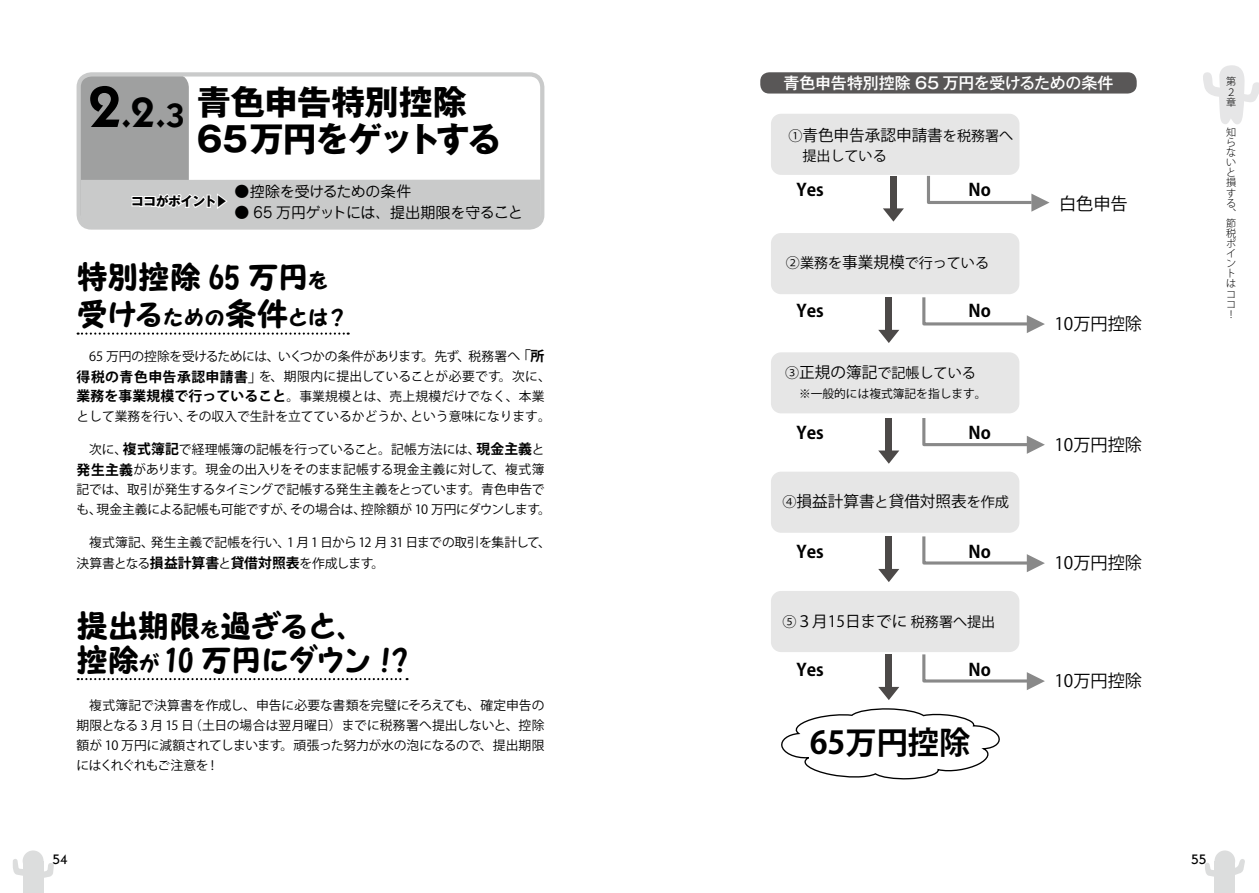
<style>
.page{position:relative;width:1259px;height:893px;background:#fff}
.page>*{position:absolute;margin:0;border:0;box-sizing:border-box;transform-origin:0 0}
.t1{font:700 34.05px/37.2px "Gothic MB101 Pro";letter-spacing:-.02em;color:#000}
.t2{font:31.95px/34px "sbrpop";letter-spacing:-.055em;color:#000}
.t3{font:700 31.2px "Koz Go Pr 6 N";color:#000}
.t4{font:22.35px "sbrpop";color:#000}
.t5{font:17.25px "Hira Maru Pro W4 90 ms RKSJ H";color:#000}
.t6{font:700 17.25px "Koz Go Pr 6 N";color:#000}
.t7{font:500 15.9px "Gothic MB101 Pro";letter-spacing:-.02em;color:#fff}
.t8{font:15.6px "UD Shin M Go Pro De Bold 90 ms RKSJ H";color:#000}
.t9{font:14.85px "Jun 201 Pro";letter-spacing:-.01em;color:#000}
.t10{font:14.1px "Hira Maru Pro W4 90 ms RKSJ H";color:#000}
.t11{font:500 13.8px "ITC Kabel Std";color:#000}
.t12{font:12.75px/19.8px "Koz Go Std";letter-spacing:-.01em;color:#000;text-align:center}
.t13{font:700 12.75px "Gothic MB101 Pro";letter-spacing:-.04em;color:#000}
.t14{font:11.7px "Hira Maru Pro W4 90 ms RKSJ H";color:#000}
.t15{font:300 10.05px/10.1px "Koz Go Pro";color:#000}
.s1{font-family:"ITC Kabel Std";font-weight:600;font-size:58.5px}
.s2{font-family:"ITC Kabel Std";font-weight:600;font-size:42.45px}
.s3{font-family:"ITC Kabel Std";font-weight:600}
.s4{font-size:22.35px}
.s5{font-size:31.95px}
.s6{font-size:14.85px}
.s7{font-weight:700;font-size:13.8px}
.s8{font-family:"Hira Maru Pro W4 90 ms RKSJ H";font-size:14.1px}
.s9{font-family:"UD Shin M Go Pro De Bold 90 ms RKSJ H";font-size:15.6px}
</style>
<div class="page">
<div style="left:23px;top:850px;width:21px;height:21px;background:#dcdddd;border-radius:50%"></div>
<div style="left:23px;top:861px;width:21px;height:32px;background:#dcdddd"></div>
<svg style="left:13px;top:859px;width:10px;height:17px"></svg>
<svg style="left:44px;top:863px;width:10px;height:15px"></svg>
<div style="left:1214px;top:850px;width:21px;height:21px;background:#dcdddd;border-radius:50%"></div>
<div style="left:1214px;top:861px;width:21px;height:32px;background:#dcdddd"></div>
<svg style="left:1205px;top:863px;width:9px;height:14px"></svg>
<svg style="left:1235px;top:859px;width:10px;height:16px"></svg>
<svg style="left:1203px;top:65px;width:56px;height:59px"></svg>
<div style="left:760px;top:72px;width:376px;height:22px;background:#595757;border-radius:9px"></div>
<div style="left:771px;top:114px;width:248px;height:61px;background:#e6e6e6;border-radius:10px"></div>
<div style="left:771px;top:233px;width:248px;height:61px;background:#e6e6e6;border-radius:10px"></div>
<div style="left:771px;top:352px;width:248px;height:61px;background:#e6e6e6;border-radius:10px"></div>
<svg style="left:927px;top:173px;width:122px;height:39px"></svg>
<div style="left:771px;top:591px;width:248px;height:61px;background:#e6e6e6;border-radius:10px"></div>
<div style="left:771px;top:472px;width:248px;height:61px;background:#e6e6e6;border-radius:10px"></div>
<div style="left:890px;top:176px;width:6px;height:33px;background:#4c4948"></div>
<svg style="left:883px;top:208px;width:21px;height:14px"></svg>
<svg style="left:922px;top:297px;width:123px;height:36px"></svg>
<div style="left:885px;top:297px;width:7px;height:34px;background:#4c4948"></div>
<svg style="left:878px;top:330px;width:21px;height:13px"></svg>
<svg style="left:922px;top:418px;width:123px;height:36px"></svg>
<div style="left:885px;top:418px;width:7px;height:33px;background:#4c4948"></div>
<svg style="left:878px;top:450px;width:21px;height:14px"></svg>
<svg style="left:922px;top:536px;width:123px;height:36px"></svg>
<div style="left:885px;top:536px;width:7px;height:34px;background:#4c4948"></div>
<svg style="left:878px;top:569px;width:21px;height:13px"></svg>
<svg style="left:922px;top:651px;width:123px;height:39px"></svg>
<div style="left:885px;top:654px;width:7px;height:34px;background:#4c4948"></div>
<svg style="left:878px;top:687px;width:21px;height:13px"></svg>
<svg style="left:781px;top:708px;width:219px;height:71px"></svg>
<svg style="left:78px;top:333px;width:271px;height:2px"></svg>
<svg style="left:78px;top:678px;width:329px;height:2px"></svg>
<div style="left:79px;top:74px;width:110px;height:153px;background:#9fa0a0;border-radius:13px"></div>
<div style="left:82px;top:180px;width:457px;height:45px;background:#c9caca"></div>
<div style="left:77px;top:72px;width:467px;height:158px;border:4px solid #c9caca;border-radius:13px"></div>
<h1 class="t1" style="left:197px;top:79px;width:306px;text-indent:-108px"><span class="s1">2</span><span class="s2">.2.</span><span class="s3">3</span> 青色申告特別控除<br>65万円をゲットする</h1>
<p class="t13" style="left:131px;top:191px;width:98px">ココがポイント▶</p>
<p class="t9" style="left:235px;top:180px;width:178px">●控除を受けるための条件</p>
<p class="t9" style="left:235px;top:201px;width:290px">● 65 万円ゲットには、提出期限を守ること</p>
<h2 class="t2" style="left:77px;top:259px;width:254px">特別控除 65 万円<span class="s4">を</span></h2>
<h3 class="t4" style="left:77px;top:306px;width:274px"><span class="s5">受ける</span>ための<span class="s5">条件</span>とは？</h3>
<p class="t12" style="left:77px;top:347px;width:476px">65 万円の控除を受けるためには、いくつかの条件があります。先ず、税務署へ<span class="s6">「</span><span class="s7">所<br>得税の青色申告承認申請書</span><span class="s6">」</span>を、期限内に提出していることが必要です。次に、<span class="s7">業務を事業規模で行っていること</span>。事業規模とは、売上規模だけでなく、本業として業務を行い、その収入で生計を立てているかどうか、という意味になります。</p>
<p class="t12" style="left:77px;top:440px;width:476px">次に、<span class="s7">複式簿記</span>で経理帳簿の記帳を行っていること。記帳方法には、<span class="s7">現金主義</span>と<br><span class="s7">発生主義</span>があります。現金の出入りをそのまま記帳する現金主義に対して、複式簿記では、取引が発生するタイミングで記帳する発生主義をとっています。青色申告でも、現金主義による記帳も可能ですが、その場合は、控除額が 10 万円にダウンします。</p>
<p class="t12" style="left:77px;top:532px;width:476px;line-height:20.7px;text-align:left;text-indent:13px">複式簿記、発生主義で記帳を行い、1 月 1 日から12 月 31 日までの取引を集計して、決算書となる<span class="s7">損益計算書</span>と<span class="s7">貸借対照表</span>を作成します。</p>
<h2 class="t2" style="left:77px;top:608px;width:332px">提出期限<span class="s4">を</span>過ぎると、控除<span class="s4">が</span> 10 万円にダウン !?</h2>
<p class="t12" style="left:77px;top:695px;width:469px;line-height:20.2px;text-align:justify;text-indent:13px">複式簿記で決算書を作成し、申告に必要な書類を完璧にそろえても、確定申告の期限となる 3 月 15 日（土日の場合は翌月曜日）までに税務署へ提出しないと、控除額が 10 万円に減額されてしまいます。頑張った努力が水の泡になるので、提出期限にはくれぐれもご注意を！</p>
<p class="t7" style="left:783px;top:70px;width:332px">青色申告特別控除 65 万円を受けるための条件</p>
<p class="t8" style="left:788px;top:126px;width:226px"><span class="s8">①</span>青色申告承認申請書<span class="s8">を税務署へ</span></p>
<p class="t10" style="left:788px;top:148px;width:100px">　提出している</p>
<h3 class="t6" style="left:796px;top:180px;width:29px">Yes</h3>
<h3 class="t6" style="left:968px;top:180px;width:24px">No</h3>
<p class="t10" style="left:786px;top:255px;width:205px">②業務を<span class="s9">事業規模</span>で行っている</p>
<h3 class="t6" style="left:796px;top:301px;width:29px">Yes</h3>
<h3 class="t6" style="left:968px;top:301px;width:24px">No</h3>
<p class="t10" style="left:785px;top:365px;width:192px">③<span class="s9">正規の簿記</span>で記帳している</p>
<p class="t14" style="left:799px;top:387px;width:189px">※一般的には複式簿記を指します。</p>
<h3 class="t6" style="left:796px;top:423px;width:29px">Yes</h3>
<h3 class="t6" style="left:968px;top:423px;width:24px">No</h3>
<p class="t8" style="left:782px;top:493px;width:228px"><span class="s8">④</span>損益計算書<span class="s8">と</span>貸借対照表<span class="s8">を作成</span></p>
<h3 class="t6" style="left:796px;top:542px;width:29px">Yes</h3>
<h3 class="t6" style="left:968px;top:542px;width:24px">No</h3>
<p class="t8" style="left:782px;top:612px;width:214px"><span class="s8">⑤</span>３月15日までに<span class="s8">税務署へ提出</span></p>
<h3 class="t6" style="left:796px;top:660px;width:29px">Yes</h3>
<h3 class="t6" style="left:968px;top:660px;width:24px">No</h3>
<h3 class="t3" style="left:809px;top:725px;width:162px">65万円控除</h3>
<h3 class="t5" style="left:1059px;top:194px;width:70px">白色申告</h3>
<h3 class="t5" style="left:1054px;top:314px;width:89px">10万円控除</h3>
<h3 class="t5" style="left:1054px;top:435px;width:89px">10万円控除</h3>
<h3 class="t5" style="left:1054px;top:553px;width:89px">10万円控除</h3>
<h3 class="t5" style="left:1054px;top:671px;width:89px">10万円控除</h3>
<p class="t15" style="left:1226px;top:77px;width:11px">第<br>２章</p>
<p class="t15" style="left:1226px;top:127px;width:11px">知らないと損する、節税ポイントはココ！</p>
<p class="t11" style="left:52px;top:851px;width:17px">54</p>
<p class="t11" style="left:1191px;top:851px;width:17px">55</p>
</div>
